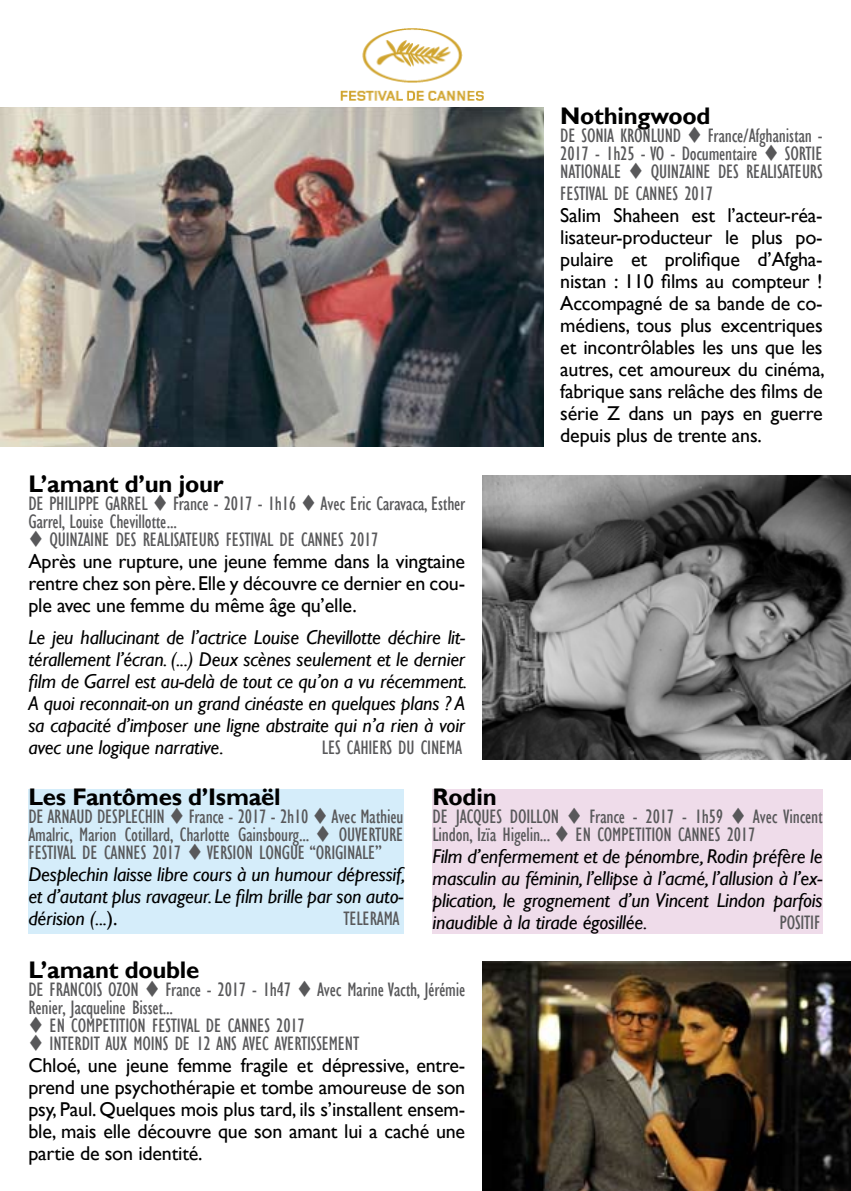
<style>
.page{position:relative;width:851px;height:1191px;background:#fff}
.page>*{position:absolute;margin:0;border:0;box-sizing:border-box;transform-origin:0 0}
.t1{font:700 24px "Gill Sans";letter-spacing:-.01em;color:#000}
.t2{font:20px/22px "Gill Sans";letter-spacing:-.01em;color:#000}
.t3{font:condensed 20px/18px "Gill Sans";letter-spacing:-.01em;color:#58585a}
.t4{font:italic 20px/22px "Gill Sans";letter-spacing:-.01em;color:#000;text-align:justify}
.s1{color:#58585a}
.s2{font-stretch:condensed;color:#58585a}
.s3{font-style:normal}
</style>
<div class="page">
<div style="left:28px;top:788px;width:375px;height:145px;background:#d5edfa"></div>
<div style="left:432px;top:788px;width:390px;height:145px;background:#efdcea"></div>
<img style="left:482px;top:475px;width:368px;height:285px">
<img style="left:0;top:108px;width:543px;height:338px">
<img style="left:482px;top:961px;width:368px;height:230px">
<img style="left:340px;top:28px;width:143px;height:73px">
<p class="t1" style="left:28px;top:469px;width:197px">L’amant d’un jour</p>
<p class="t3" style="left:28px;top:494px;width:438px">DE PHILIPPE GARREL ▼ France - 2017 - 1h16 ▼ Avec Eric Caravaca, Esther<br>Garrel, Louise Chevillotte...</p>
<p class="t2" style="left:28px;top:528px;width:438px"><span class="s1">▼</span> <span class="s2">QUINZAINE DES REALISATEURS FESTIVAL DE CANNES 2017<br></span>Après une rupture, une jeune femme dans la vingtaine rentre chez son père. Elle y découvre ce dernier en cou&shy;ple avec une femme du même âge qu’elle.</p>
<p class="t4" style="left:28px;top:626px;width:440px">Le jeu hallucinant de l’actrice Louise Chevillotte déchire lit&shy;térallement l’écran. (...) Deux scènes seulement et le dernier film de Garrel est au-delà de tout ce qu’on a vu récemment.<br>A quoi reconnait-on un grand cinéaste en quelques plans ? A sa capacité d’imposer une ligne abstraite qui n’a rien à voir avec une logique narrative.</p>
<p class="t3" style="left:322px;top:738px;width:142px">LES CAHIERS DU CINEMA</p>
<p class="t1" style="left:560px;top:102px;width:152px">Nothingwood</p>
<p class="t3" style="left:560px;top:127px;width:264px;text-align:justify">DE SONIA KRONLUND ▼ France/Afghanistan - 2017 - 1h25 - VO - Documentaire ▼ SORTIE NATIONALE ▼ QUINZAINE DES REALISATEURS</p>
<p class="t3" style="left:560px;top:185px;width:154px">FESTIVAL DE CANNES 2017</p>
<p class="t2" style="left:560px;top:205px;width:266px;text-align:justify">Salim Shaheen est l’acteur-réa&shy;lisateur-producteur le plus po&shy;pulaire et prolifique d’Afgha&shy;nistan : 110 films au compteur !<br>Accompagné de sa bande de co&shy;médiens, tous plus excentriques et incontrôlables les uns que les autres, cet amoureux du cinéma, fabrique sans relâche des films de série Z dans un pays en guerre depuis plus de trente ans.</p>
<p class="t1" style="left:28px;top:782px;width:254px">Les Fantômes d’Ismaël</p>
<p class="t3" style="left:28px;top:807px;width:376px;text-align:justify">DE ARNAUD DESPLECHIN ▼ France - 2017 - 2h10 ▼ Avec Mathieu Amalric, Marion Cotillard, Charlotte Gainsbourg... ▼ OUVERTURE FESTIVAL DE CANNES 2017 ▼ VERSION LONGUE ‘‘ORIGINALE’’</p>
<p class="t4" style="left:28px;top:863px;width:378px">Desplechin laisse libre cours à un humour dépressif, et d’autant plus ravageur. Le film brille par son auto&shy;dérision (...<span class="s3">).</span></p>
<p class="t3" style="left:343px;top:909px;width:58px">TELERAMA</p>
<p class="t1" style="left:432px;top:782px;width:66px">Rodin</p>
<p class="t3" style="left:432px;top:808px;width:391px">DE JACQUES DOILLON ▼ France - 2017 - 1h59 ▼ Avec Vincent<br>Lindon, Izïa Higelin... ▼ EN COMPETITION CANNES 2017</p>
<p class="t4" style="left:432px;top:846px;width:391px">Film d’enfermement et de pénombre, Rodin préfère le masculin au féminin, l’ellipse à l’acmé, l’allusion à l’ex&shy;plication, le grognement d’un Vincent Lindon parfois inaudible à la tirade égosillée.</p>
<p class="t3" style="left:779px;top:914px;width:43px">POSITIF</p>
<p class="t1" style="left:28px;top:955px;width:172px">L’amant double</p>
<p class="t3" style="left:28px;top:980px;width:438px">DE FRANCOIS OZON ▼ France - 2017 - 1h47 ▼ Avec Marine Vacth, Jérémie<br>Renier, Jacqueline Bisset...</p>
<p class="t3" style="left:28px;top:1016px;width:278px">▼ EN COMPETITION FESTIVAL DE CANNES 2017</p>
<p class="t2" style="left:28px;top:1032px;width:438px"><span class="s1">▼</span> <span class="s2">INTERDIT AUX MOINS DE 12 ANS AVEC AVERTISSEMENT<br></span>Chloé, une jeune femme fragile et dépressive, entre&shy;prend une psychothérapie et tombe amoureuse de son psy, Paul. Quelques mois plus tard, ils s’installent ensem&shy;ble, mais elle découvre que son amant lui a caché une partie de son identité.</p>
</div>
